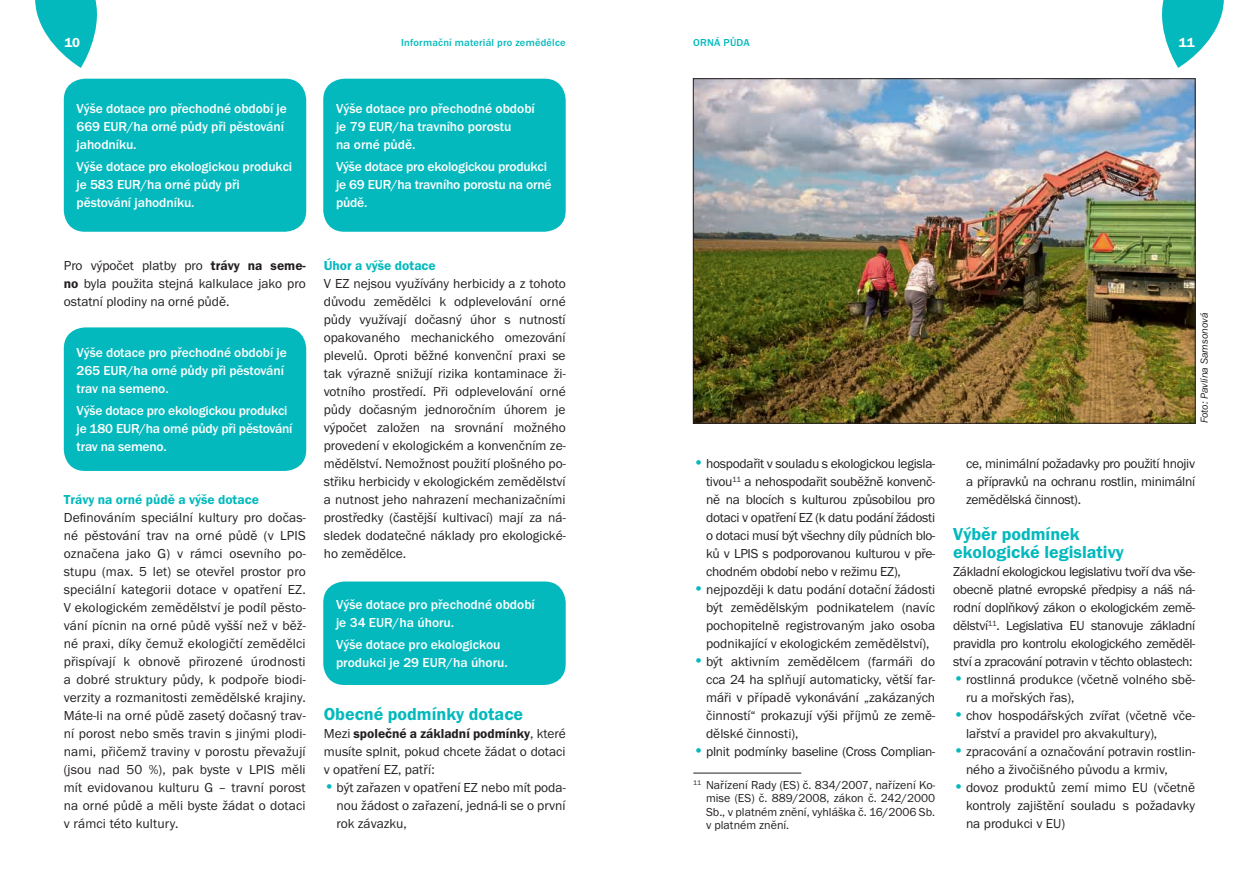
<style>
.page{position:relative;width:1259px;height:893px;background:#fff}
.page>*{position:absolute;margin:0;border:0;box-sizing:border-box;transform-origin:0 0}
.t1{font:600 18px/18px "Franklin Gothic ITCTOT";color:#03b9bd}
.t2{font:13.5px/18px "Franklin Gothic ITCTOT";color:#231f20;text-align:justify}
.t3{font:500 13.5px/18px "Franklin Gothic ITCTOT";letter-spacing:-.005em;color:#fff}
.t4{font:600 13.5px "Franklin Gothic ITCTOT";color:#03b9bd}
.t5{font:13.5px "Franklin Gothic ITCTOT";letter-spacing:-.02em;color:#231f20}
.t6{font:600 13.5px "Franklin Gothic ITCTOT";color:#fff}
.t7{font:12px/13.5px "Franklin Gothic ITCTOT";color:#231f20;text-align:justify}
.t8{font:500 10.5px "Franklin Gothic ITCTOT";letter-spacing:.02em;color:#03b9bd}
.t9{font:italic 10.5px "Franklin Gothic ITCTOT";color:#231f20}
.s1{font-weight:600}
.s2{font-size:16.5px;color:#03b9bd}
</style>
<div class="page">
<svg style="left:1162px;top:0;width:62px;height:68px"></svg>
<svg style="left:35px;top:0;width:62px;height:68px"></svg>
<hr style="left:693px;top:773px;width:108px;height:1px;background:#231f20">
<div style="left:323px;top:581px;width:243px;height:104px;background:#03b9bd;border-radius:21px"></div>
<div style="left:64px;top:79px;width:242px;height:153px;background:#03b9bd;border-radius:21px"></div>
<div style="left:64px;top:327px;width:242px;height:144px;background:#03b9bd;border-radius:21px"></div>
<div style="left:323px;top:79px;width:243px;height:153px;background:#03b9bd;border-radius:21px"></div>
<img style="left:695px;top:80px;width:498px;height:341px">
<p class="t6" style="left:64px;top:35px;width:17px">10</p>
<p class="t8" style="left:401px;top:37px;width:166px">Informační materiál pro zemědělce</p>
<p class="t8" style="left:693px;top:37px;width:58px">ORNÁ PŮDA</p>
<p class="t6" style="left:1178px;top:35px;width:18px">11</p>
<p class="t3" style="left:77px;top:99px;width:212px">Výše dotace pro přechodné období je<br>669 EUR/ha orné půdy při pěstování jahodníku.</p>
<p class="t3" style="left:77px;top:157px;width:217px">Výše dotace pro ekologickou produkci je 583 EUR/ha orné půdy při pěstování jahodníku.</p>
<p class="t3" style="left:336px;top:99px;width:200px">Výše dotace pro přechodné období je 79 EUR/ha travního porostu<br>na orné půdě.</p>
<p class="t3" style="left:336px;top:157px;width:217px">Výše dotace pro ekologickou produkci je 69 EUR/ha travního porostu na orné půdě.</p>
<p class="t2" style="left:64px;top:257px;width:243px">Pro výpočet platby pro <span class="s1">trávy na seme&shy;no</span> byla použita stejná kalkulace jako pro ostatní plodiny na orné půdě.</p>
<p class="t3" style="left:77px;top:343px;width:212px">Výše dotace pro přechodné období je<br>265 EUR/ha orné půdy při pěstování trav na semeno.</p>
<p class="t3" style="left:77px;top:401px;width:217px">Výše dotace pro ekologickou produkci je 180 EUR/ha orné půdy při pěstování trav na semeno.</p>
<p class="t4" style="left:64px;top:492px;width:197px">Trávy na orné půdě a výše dotace</p>
<p class="t2" style="left:64px;top:509px;width:243px">Definováním speciální kultury pro dočas&shy;né pěstování trav na orné půdě (v LPIS označena jako G) v rámci osevního po&shy;stupu (max. 5 let) se otevřel prostor pro speciální kategorii dotace v opatření EZ.<br>V ekologickém zemědělství je podíl pěsto&shy;vání pícnin na orné půdě vyšší než v běž&shy;né praxi, díky čemuž ekologičtí zemědělci přispívají k obnově přirozené úrodnosti a dobré struktury půdy, k podpoře biodi&shy;verzity a rozmanitosti zemědělské krajiny.<br>Máte-li na orné půdě zasetý dočasný trav&shy;ní porost nebo směs travin s jinými plodi&shy;nami, přičemž traviny v porostu převažují (jsou nad 50 %), pak byste v LPIS měli mít evidovanou kulturu G – travní porost na orné půdě a měli byste žádat o dotaci v rámci této kultury.</p>
<p class="t4" style="left:324px;top:258px;width:113px">Úhor a výše dotace</p>
<p class="t2" style="left:324px;top:275px;width:243px">V EZ nejsou využívány herbicidy a z tohoto důvodu zemědělci k odplevelování orné půdy využívají dočasný úhor s nutností opakovaného mechanického omezování plevelů. Oproti běžné konvenční praxi se tak výrazně snižují rizika kontaminace ži&shy;votního prostředí. Při odplevelování orné půdy dočasným jednoročním úhorem je výpočet založen na srovnání možného provedení v ekologickém a konvenčním ze&shy;mědělství. Nemožnost použití plošného po&shy;střiku herbicidy v ekologickém zemědělství a nutnost jeho nahrazení mechanizačními prostředky (častější kultivací) mají za ná&shy;sledek dodatečné náklady pro ekologické&shy;ho zemědělce.</p>
<p class="t3" style="left:336px;top:595px;width:200px">Výše dotace pro přechodné období je 34 EUR/ha úhoru.</p>
<p class="t3" style="left:336px;top:635px;width:173px">Výše dotace pro ekologickou produkci je 29 EUR/ha úhoru.</p>
<h1 class="t1" style="left:324px;top:705px;width:201px">Obecné podmínky dotace</h1>
<p class="t2" style="left:324px;top:725px;width:243px">Mezi <span class="s1">společné a základní podmínky</span>, které musíte splnit, pokud chcete žádat o dotaci v opatření EZ, patří:</p>
<p class="t2" style="left:336px;top:779px;width:231px;text-indent:-13px"><span class="s2">•</span>být zařazen v opatření EZ nebo mít poda&shy;nou žádost o zařazení, jedná-li se o první rok závazku,</p>
<p class="t2" style="left:706px;top:455px;width:231px;text-indent:-13px"><span class="s2">•</span>hospodařit v souladu s ekologickou legisla&shy;tivou<sup>11</sup> a nehospodařit souběžně konvenč&shy;ně na blocích s kulturou způsobilou pro dotaci v opatření EZ (k datu podání žádosti o dotaci musí být všechny díly půdních blo&shy;ků v LPIS s podporovanou kulturou v pře&shy;chodném období nebo v režimu EZ),</p>
<p class="t2" style="left:706px;top:581px;width:231px;text-indent:-13px"><span class="s2">•</span>nejpozději k datu podání dotační žádosti být zemědělským podnikatelem (navíc pochopitelně registrovaným jako osoba podnikající v ekologickém zemědělství),</p>
<p class="t2" style="left:706px;top:653px;width:231px;text-indent:-13px"><span class="s2">•</span>být aktivním zemědělcem (farmáři do cca 24 ha splňují automaticky, větší far&shy;máři v případě vykonávání „zakázaných činností“ prokazují výši příjmů ze země&shy;dělské činnosti),</p>
<p class="t5" style="left:693px;top:744px;width:243px"><span class="s2">•</span>plnit podmínky baseline (Cross Complian-</p>
<p class="t7" style="left:706px;top:778px;width:231px;text-indent:-13px"><sup>11</sup> Nařízení Rady (ES) č. 834/2007, nařízení Ko&shy;mise (ES) č. 889/2008, zákon č. 242/2000<br>Sb., v platném znění, vyhláška č. 16/2006 Sb. v platném znění.</p>
<p class="t9" style="left:1198px;top:423px;width:112px;rotate:-90deg">Foto: Pavlína Samsonová</p>
<p class="t2" style="left:966px;top:455px;width:231px">ce, minimální požadavky pro použití hnojiv a přípravků na ochranu rostlin, minimální zemědělská činnost).</p>
<h1 class="t1" style="left:953px;top:525px;width:172px">Výběr podmínek ekologické legislativy</h1>
<p class="t2" style="left:953px;top:563px;width:243px">Základní ekologickou legislativu tvoří dva vše&shy;obecně platné evropské předpisy a náš ná&shy;rodní doplňkový zákon o ekologickém země&shy;dělství<sup>11</sup>. Legislativa EU stanovuje základní pravidla pro kontrolu ekologického zeměděl&shy;ství a zpracování potravin v těchto oblastech:</p>
<p class="t2" style="left:966px;top:671px;width:231px;text-indent:-13px"><span class="s2">•</span>rostlinná produkce (včetně volného sbě&shy;ru a mořských řas),</p>
<p class="t2" style="left:966px;top:707px;width:231px;text-indent:-13px"><span class="s2">•</span>chov hospodářských zvířat (včetně vče&shy;lařství a pravidel pro akvakultury),</p>
<p class="t2" style="left:966px;top:743px;width:231px;text-indent:-13px"><span class="s2">•</span>zpracování a označování potravin rostlin&shy;ného a živočišného původu a krmiv,</p>
<p class="t2" style="left:966px;top:779px;width:231px;text-indent:-13px"><span class="s2">•</span>dovoz produktů zemí mimo EU (včetně kontroly zajištění souladu s požadavky na produkci v EU)</p>
</div>
